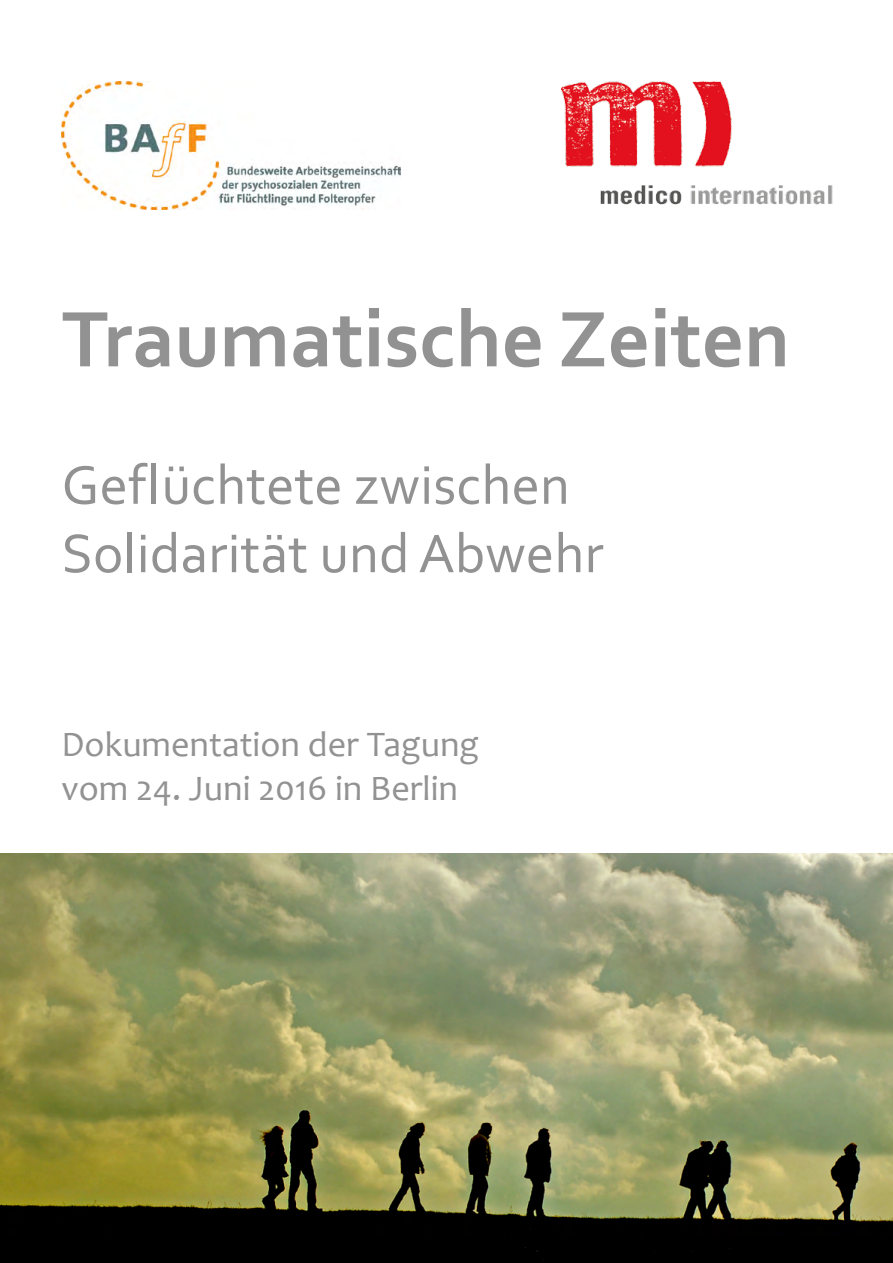
<style>
.page{position:relative;width:893px;height:1263px;background:#fff}
.page>*{position:absolute;margin:0;border:0;box-sizing:border-box;transform-origin:0 0}
.t1{font:700 82.5px "Corbel";color:#929292}
.t2{font:57px/68.4px "Corbel";color:#929292}
.t3{font:36px/43.2px "Candara";color:#929292}
</style>
<div class="page">
<img style="left:0;top:853px;width:893px;height:410px">
<img style="left:562px;top:82px;width:271px;height:123px">
<img style="left:62px;top:82px;width:338px;height:127px">
<h1 class="t1" style="left:62px;top:288px;width:730px">Traumatische Zeiten</h1>
<h2 class="t2" style="left:62px;top:449px;width:544px">Geflüchtete zwischen<br>Solidarität und Abwehr</h2>
<p class="t3" style="left:62px;top:723px;width:419px">Dokumentation der Tagung vom 24. Juni 2016 in Berlin</p>
</div>
